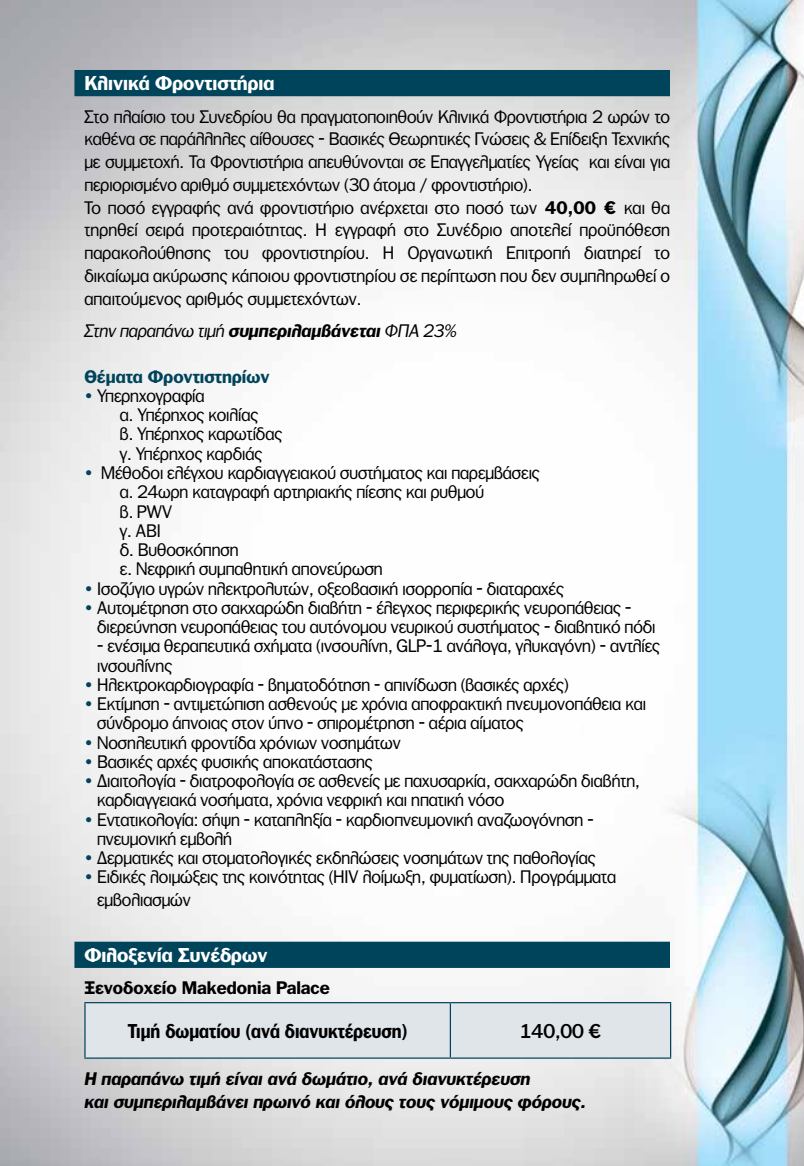
<style>
.page{position:relative;width:804px;height:1166px;background:#fff}
.page>*{position:absolute;margin:0;border:0;box-sizing:border-box;transform-origin:0 0}
.t1{font:700 19.25px "PF Franklin Gothic";color:#fff}
.t2{font:700 19.25px "PF Franklin Gothic";color:#000;scale:.9 1}
.t3{font:19.25px "PF Franklin Gothic Med";color:#000}
.t4{font:17.5px/19.2px "PF Franklin Gothic";color:#000}
.t5{font:italic 700 17.5px/22.8px "PF Franklin Gothic";color:#000}
.t6{font:italic 17.5px "PF Franklin Gothic";color:#000}
.t7{font:700 17.5px "PF Franklin Gothic";color:#000}
.t8{font:700 17.5px "PF Franklin Gothic";color:#00445c}
.s1{font-weight:700}
.s2{color:#00445c}
</style>
<div class="page">
<img style="left:0;top:0;width:804px;height:1166px">
<div style="left:74px;top:70px;width:596px;height:26px;background:#00445c"></div>
<div style="left:74px;top:941px;width:596px;height:27px;background:#00445c"></div>
<div style="left:86px;top:1003px;width:584px;height:54px;background:#e0e5e9"></div>
<hr style="left:84px;top:1002px;width:366px;height:1px;background:#00445c">
<hr style="left:84px;top:1003px;width:2px;height:54px;background:#00445c">
<hr style="left:450px;top:1002px;width:221px;height:1px;background:#00445c">
<hr style="left:450px;top:1003px;width:1px;height:54px;background:#00445c">
<hr style="left:670px;top:1003px;width:1px;height:54px;background:#00445c">
<hr style="left:84px;top:1057px;width:366px;height:1px;background:#00445c">
<hr style="left:450px;top:1057px;width:221px;height:1px;background:#00445c">
<p class="t1" style="left:84px;top:72px;width:192px">Κλινικά Φροντιστήρια</p>
<p class="t4" style="left:84px;top:105px;width:587px;line-height:22.8px">Στο πλαίσιο του Συνεδρίου θα πραγματοποιηθούν Κλινικά Φροντιστήρια 2 ωρών το καθένα σε παράλληλες αίθουσες - Βασικές Θεωρητικές Γνώσεις &amp; Επίδειξη Τεχνικής με συμμετοχή. Τα Φροντιστήρια απευθύνονται σε Επαγγελματίες Υγείας και είναι για περιορισμένο αριθμό συμμετεχόντων (30 άτομα / φροντιστήριο).<br>Το ποσό εγγραφής ανά φροντιστήριο ανέρχεται στο ποσό των <span class="s1">40,00 €</span> και θα τηρηθεί σειρά προτεραιότητας. Η εγγραφή στο Συνέδριο αποτελεί προϋπόθεση παρακολούθησης του φροντιστηρίου. Η Οργανωτική Επιτροπή διατηρεί το δικαίωμα ακύρωσης κάποιου φροντιστηρίου σε περίπτωση που δεν συμπληρωθεί ο απαιτούμενος αριθμός συμμετεχόντων.</p>
<p class="t6" style="left:84px;top:321px;width:374px">Στην παραπάνω τιμή <span class="s1">συμπεριλαμβάνεται</span> ΦΠΑ 23%</p>
<p class="t8" style="left:84px;top:366px;width:187px">Θέματα Φροντιστηρίων</p>
<p class="t4" style="left:120px;top:386px;width:164px;text-indent:-36px"><span class="s2">•</span> Υπερηχογραφία<br>α. Υπέρηχος κοιλίας<br>β. Υπέρηχος καρωτίδας γ. Υπέρηχος καρδιάς</p>
<p class="t4" style="left:120px;top:463px;width:421px;text-indent:-36px"><span class="s2">•</span> Μέθοδοι ελέγχου καρδιαγγειακού συστήματος και παρεμβάσεις α. 24ωρη καταγραφή αρτηριακής πίεσης και ρυθμού<br>β. PWV<br>γ. ΑΒΙ<br>δ. Βυθοσκόπηση<br>ε. Νεφρική συμπαθητική απονεύρωση</p>
<p class="t4" style="left:84px;top:578px;width:481px"><span class="s2">•</span> Ισοζύγιο υγρών ηλεκτρολυτών, οξεοβασική ισορροπία - διαταραχές</p>
<p class="t4" style="left:97px;top:598px;width:560px;text-indent:-13px"><span class="s2">•</span> Αυτομέτρηση στο σακχαρώδη διαβήτη - έλεγχος περιφερικής νευροπάθειας - διερεύνηση νευροπάθειας του αυτόνομου νευρικού συστήματος - διαβητικό πόδι</p>
<p class="t4" style="left:97px;top:636px;width:564px">- ενέσιμα θεραπευτικά σχήματα (ινσουλίνη, GLP-1 ανάλογα, γλυκαγόνη) - αντλίες ινσουλίνης</p>
<p class="t4" style="left:84px;top:675px;width:486px"><span class="s2">•</span> Ηλεκτροκαρδιογραφία - βηματοδότηση - απινίδωση (βασικές αρχές)</p>
<p class="t4" style="left:97px;top:694px;width:550px;text-indent:-13px"><span class="s2">•</span> Εκτίμηση - αντιμετώπιση ασθενούς με χρόνια αποφρακτική πνευμονοπάθεια και σύνδρομο άπνοιας στον ύπνο - σπιρομέτρηση - αέρια αίματος</p>
<p class="t4" style="left:84px;top:732px;width:318px"><span class="s2">•</span> Νοσηλευτική φροντίδα χρόνιων νοσημάτων</p>
<p class="t4" style="left:84px;top:752px;width:290px"><span class="s2">•</span> Βασικές αρχές φυσικής αποκατάστασης</p>
<p class="t4" style="left:97px;top:771px;width:544px;text-indent:-13px"><span class="s2">•</span> Διαιτολογία - διατροφολογία σε ασθενείς με παχυσαρκία, σακχαρώδη διαβήτη, καρδιαγγειακά νοσήματα, χρόνια νεφρική και ηπατική νόσο</p>
<p class="t4" style="left:97px;top:809px;width:498px;text-indent:-13px"><span class="s2">•</span> Εντατικολογία: σήψη - καταπληξία - καρδιοπνευμονική αναζωογόνηση - πνευμονική εμβολή</p>
<p class="t4" style="left:84px;top:848px;width:513px"><span class="s2">•</span> Δερματικές και στοματολογικές εκδηλώσεις νοσημάτων της παθολογίας</p>
<p class="t4" style="left:97px;top:865px;width:520px;line-height:22.8px;text-indent:-13px"><span class="s2">•</span> Ειδικές λοιμώξεις της κοινότητας (HIV λοίμωξη, φυματίωση). Προγράμματα εμβολιασμών</p>
<p class="t1" style="left:84px;top:943px;width:184px">Φιλοξενία Συνέδρων</p>
<p class="t7" style="left:84px;top:977px;width:247px">Ξενοδοχείο Makedonia Palace</p>
<p class="t2" style="left:128px;top:1020px;width:312px">Τιμή δωματίου (ανά διανυκτέρευση)</p>
<p class="t3" style="left:520px;top:1020px;width:83px">140,00 €</p>
<p class="t5" style="left:84px;top:1067px;width:503px">Η παραπάνω τιμή είναι ανά δωμάτιο, ανά διανυκτέρευση<br>και συμπεριλαμβάνει πρωινό και όλους τους νόμιμους φόρους.</p>
</div>
